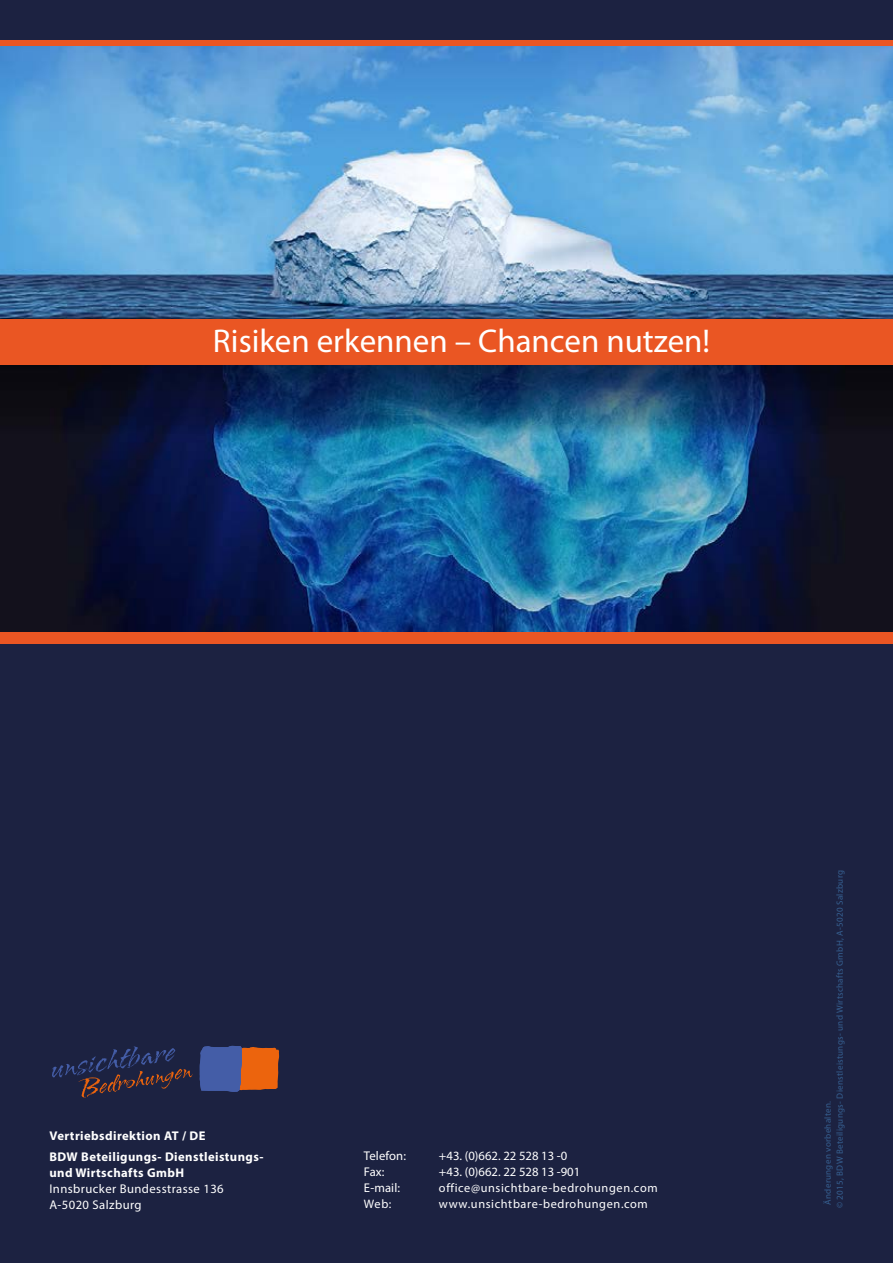
<style>
.page{position:relative;width:893px;height:1263px;background:#1c2241}
.page>*{position:absolute;margin:0;border:0;box-sizing:border-box;transform-origin:0 0}
.t1{font:33px "Myriad Pro";color:#fff}
.t2{font:700 12.6px/21px "Myriad Pro";letter-spacing:.035em;color:#fff}
.t3{font:12.6px/15.9px "Myriad Pro";letter-spacing:.035em;color:#fff}
.t4{font:12.6px "Myriad Pro";color:#fff}
.t5{font:12.6px "Myriad Pro";letter-spacing:.01em;color:#fff}
.t6{font:12.3px "Myriad Pro";letter-spacing:.05em;color:#fff}
.t7{font:9px/12px "Myriad Pro";letter-spacing:.035em;color:#366091}
</style>
<div class="page">
<div style="left:0;top:40px;width:893px;height:604px;background:#ea5623"></div>
<img style="left:0;top:46px;width:893px;height:585px">
<svg style="left:200px;top:1046px;width:79px;height:46px;background:#875b5e"></svg>
<svg style="left:52px;top:1046px;width:141px;height:51px"></svg>
<div style="left:0;top:320px;width:893px;height:45px;background:#ea5623"></div>
<h1 class="t1" style="left:213px;top:320px;width:499px">Risiken erkennen – Chancen nutzen!</h1>
<h2 class="t2" style="left:49px;top:1125px;width:216px">Vertriebsdirektion AT / DE<br>BDW Beteiligungs- Dienstleistungs-</h2>
<h2 class="t2" style="left:49px;top:1162px;width:136px">und Wirtschafts GmbH</h2>
<h2 class="t3" style="left:49px;top:1180px;width:176px">Innsbrucker Bundesstrasse 136<br>A-5020 Salzburg</h2>
<h2 class="t5" style="left:364px;top:1148px;width:44px">Telefon:</h2>
<h2 class="t4" style="left:439px;top:1148px;width:130px">+43. (0)662. 22 528 13 -0</h2>
<h2 class="t3" style="left:364px;top:1164px;width:22px">Fax:</h2>
<h2 class="t4" style="left:439px;top:1164px;width:143px">+43. (0)662. 22 528 13 -901</h2>
<h2 class="t3" style="left:364px;top:1179px;width:38px">E-mail:</h2>
<h3 class="t6" style="left:439px;top:1180px;width:220px">office@unsichtbare-bedrohungen.com</h3>
<h3 class="t6" style="left:364px;top:1196px;width:29px">Web:</h3>
<h3 class="t6" style="left:439px;top:1196px;width:210px">www.unsichtbare-bedrohungen.com</h3>
<p class="t7" style="left:822px;top:1208px;width:340px;text-indent:4px;rotate:-90deg">Änderungen vorbehalten.<br>© 2015, BDW Beteiligungs- Dienstleistungs- und Wirtschafts GmbH, A-5020 Salzburg</p>
</div>
